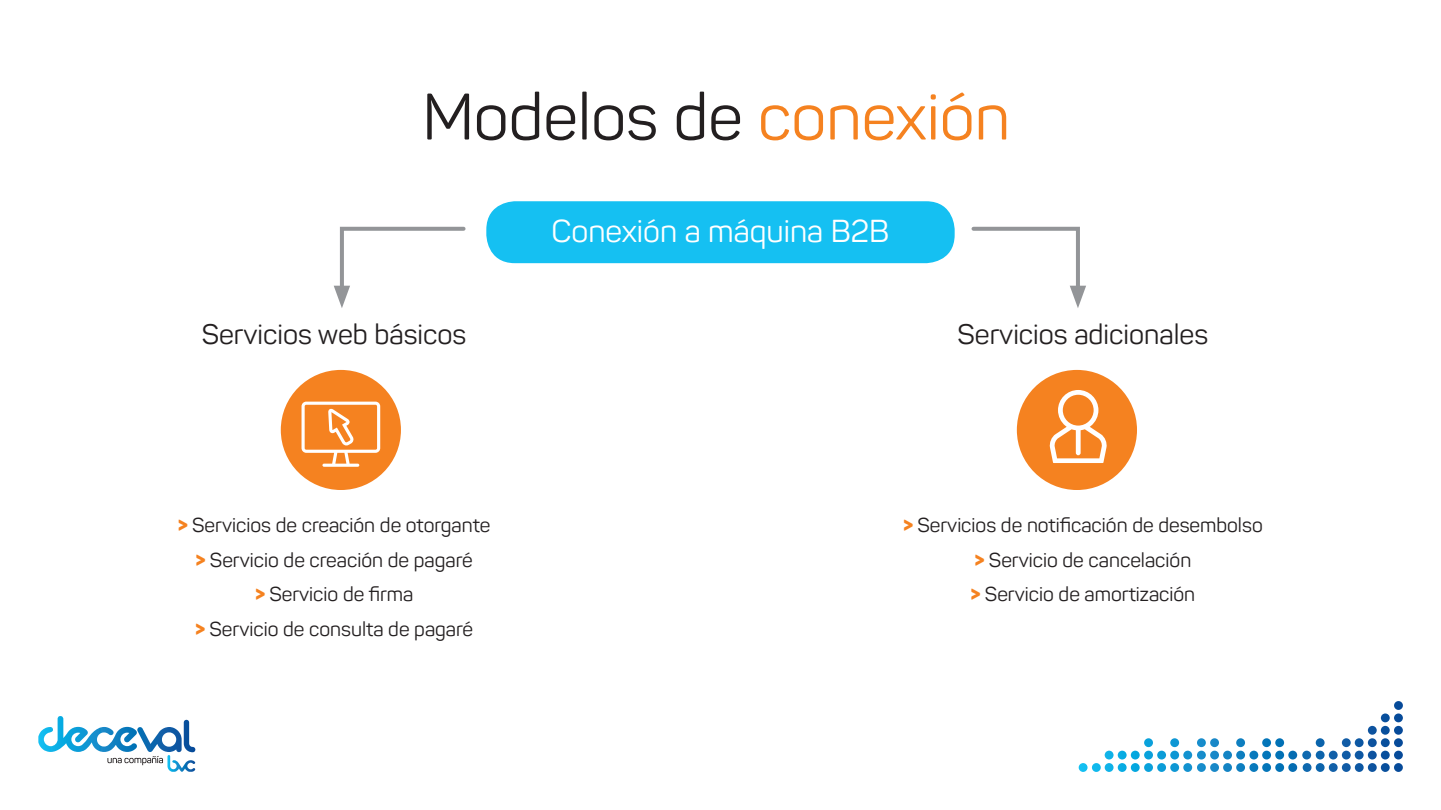
<style>
.page{position:relative;width:1441px;height:810px;background:#fff}
.page>*{position:absolute;margin:0;border:0;box-sizing:border-box;transform-origin:0 0}
.t1{font:64.8px "Panton";color:#231f20}
.t2{font:31.35px "Panton";color:#fff}
.t3{font:27.9px "Panton";color:#231f20}
.t4{font:19.95px "Panton";color:#231f20}
.s1{color:#f58220}
.s2{font-weight:800;font-size:21px;color:#f58220}
</style>
<div class="page">
<svg style="left:1130px;top:701px;width:272px;height:59px"></svg>
<svg style="left:38px;top:716px;width:157px;height:56px"></svg>
<div style="left:486px;top:201px;width:468px;height:62px;background:#15c0f2;border-radius:28px"></div>
<svg style="left:334px;top:226px;width:132px;height:82px"></svg>
<svg style="left:971px;top:226px;width:115px;height:82px"></svg>
<div style="left:281px;top:370px;width:120px;height:120px;background:#f58220;border-radius:50%"></div>
<div style="left:1016px;top:370px;width:120px;height:120px;background:#f58220;border-radius:50%"></div>
<svg style="left:301px;top:402px;width:79px;height:65px"></svg>
<svg style="left:1049px;top:390px;width:58px;height:73px"></svg>
<p class="t1" style="left:422px;top:77px;width:589px">Modelos de <span class="s1">conexión</span></p>
<p class="t3" style="left:202px;top:317px;width:266px">Servicios web básicos</p>
<p class="t2" style="left:551px;top:212px;width:339px">Conexión a máquina B2B</p>
<p class="t3" style="left:957px;top:317px;width:252px">Servicios adicionales</p>
<p class="t4" style="left:178px;top:513px;width:314px"><span class="s2">&gt;</span> Servicios de creación de otorgante</p>
<p class="t4" style="left:195px;top:547px;width:278px"><span class="s2">&gt;</span> Servicio de creación de pagaré</p>
<p class="t4" style="left:255px;top:582px;width:160px"><span class="s2">&gt;</span> Servicio de firma</p>
<p class="t4" style="left:195px;top:616px;width:279px"><span class="s2">&gt;</span> Servicio de consulta de pagaré</p>
<p class="t4" style="left:903px;top:513px;width:361px"><span class="s2">&gt;</span> Servicios de notificación de desembolso</p>
<p class="t4" style="left:974px;top:547px;width:218px"><span class="s2">&gt;</span> Servicio de cancelación</p>
<p class="t4" style="left:970px;top:582px;width:226px"><span class="s2">&gt;</span> Servicio de amortización</p>
</div>
